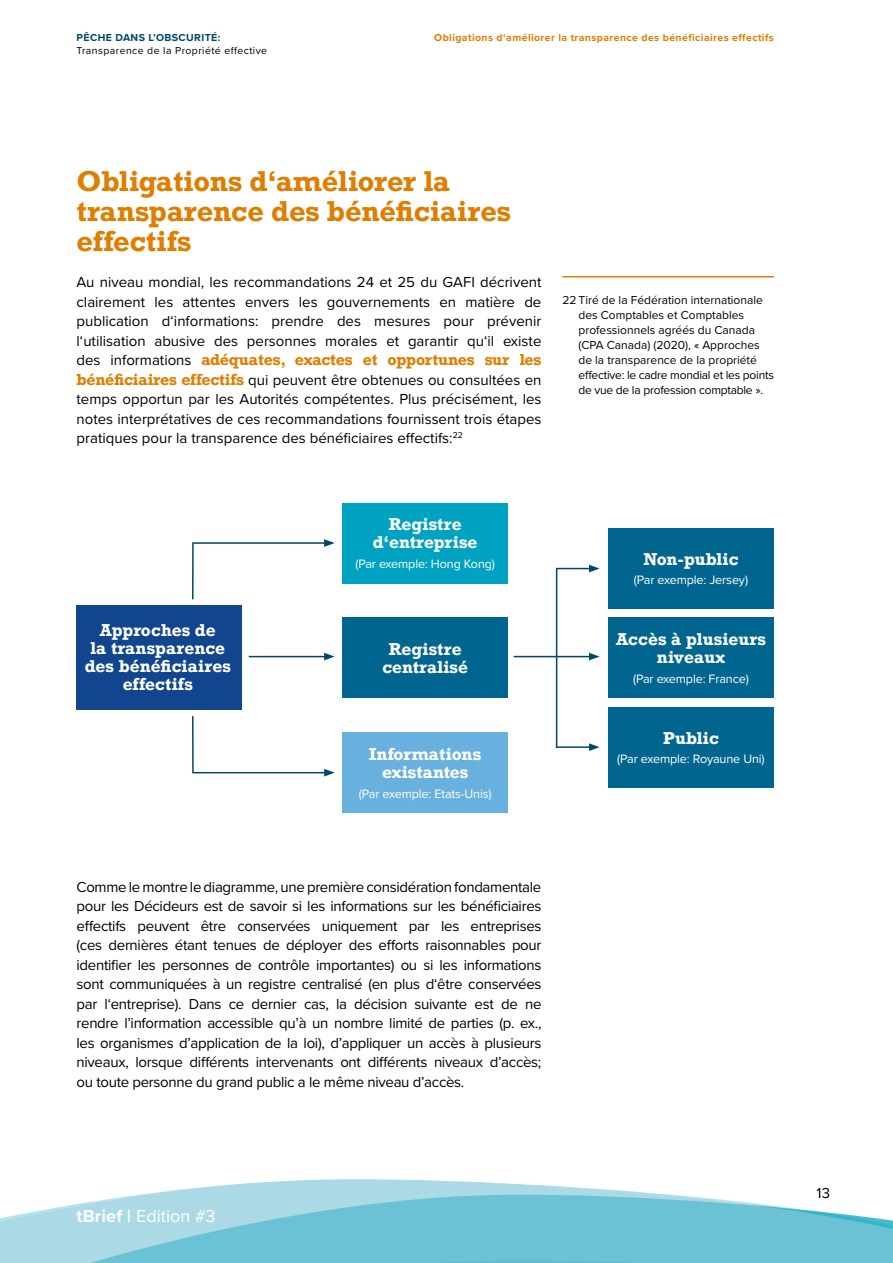
<style>
.page{position:relative;width:893px;height:1263px;background:#fff}
.page>*{position:absolute;margin:0;border:0;box-sizing:border-box;transform-origin:0 0}
.Fliesstext{font:700 27px/30px "Rockwell";color:#df7e00}
.Fliesstext-2{font:18px "Proxima Nova";color:#fff}
.Fliesstext-3{font:700 16.2px/18px "Rockwell";letter-spacing:.01em;color:#fff;text-align:center}
.Fliesstext-4{font:15px/19.5px "Proxima Nova";color:#000;text-align:justify}
.Fliesstext-5{font:12.6px "Proxima Nova";letter-spacing:-.01em;color:#fff}
.Footnote{font:12px/15px "Proxima Nova";color:#000}
.t1{font:700 10.5px "Proxima Nova";letter-spacing:.04em;color:#df7e00}
.t2{font:10.5px "Proxima Nova";letter-spacing:.04em;color:#000}
.t3{font:700 10.5px "Proxima Nova";letter-spacing:.04em;color:#004769}
.s1{font-family:"Rockwell";font-weight:700;color:#df7e00}
.s2{font-weight:700}
</style>
<div class="page">
<svg style="left:0;top:1179px;width:893px;height:84px;fill:#6ac2d4"></svg>
<div style="left:77px;top:605px;width:165px;height:105px;background:#11458e"></div>
<div style="left:342px;top:503px;width:166px;height:80px;background:#00a2c2"></div>
<div style="left:342px;top:617px;width:166px;height:81px;background:#00668f"></div>
<div style="left:342px;top:732px;width:166px;height:81px;background:#68b1de"></div>
<div style="left:608px;top:528px;width:166px;height:81px;background:#00668f"></div>
<div style="left:608px;top:617px;width:166px;height:81px;background:#00668f"></div>
<div style="left:608px;top:707px;width:166px;height:80px;background:#00668f"></div>
<hr style="left:249px;top:656px;width:77px;height:1px;background:#004769">
<svg style="left:324px;top:653px;width:11px;height:7px"></svg>
<svg style="left:192px;top:539px;width:143px;height:61px"></svg>
<svg style="left:192px;top:716px;width:143px;height:60px"></svg>
<hr style="left:514px;top:656px;width:77px;height:1px;background:#004769">
<svg style="left:555px;top:565px;width:45px;height:186px"></svg>
<hr style="left:562px;top:276px;width:212px;height:1px;background:#df7e00">
<p class="t3" style="left:77px;top:30px;width:145px">PÊCHE DANS L’OBSCURITÉ:</p>
<p class="t2" style="left:77px;top:43px;width:192px">Transparence de la Propriété effective</p>
<h1 class="t1" style="left:434px;top:30px;width:341px">Obligations d‘améliorer la transparence des bénéficiaires effectifs</h1>
<p class="Fliesstext" style="left:77px;top:165px;width:436px">Obligations d‘améliorer la transparence des bénéficiaires effectifs</p>
<p class="Fliesstext-4" style="left:77px;top:272px;width:466px">Au niveau mondial, les recommandations 24 et 25 du GAFI décrivent clairement les attentes envers les gouvernements en matière de publication d‘informations: prendre des mesures pour prévenir l‘utilisation abusive des personnes morales et garantir qu‘il existe des informations <span class="s1">adéquates, exactes et opportunes sur les bénéficiaires effectifs</span> qui peuvent être obtenues ou consultées en temps opportun par les Autorités compétentes. Plus précisément, les notes interprétatives de ces recommandations fournissent trois étapes pratiques pour la transparence des bénéficiaires effectifs:<sup>22</sup></p>
<p class="Footnote" style="left:578px;top:291px;width:197px;text-indent:-16px">22 Tiré de la Fédération internationale des Comptables et Comptables professionnels agréés du Canada (CPA Canada) (2020), « Approches de la transparence de la propriété effective: le cadre mondial et les points de vue de la profession comptable ».</p>
<p class="Fliesstext-3" style="left:85px;top:621px;width:148px">Approches de<br>la transparence des bénéficiaires effectifs</p>
<p class="Fliesstext-3" style="left:373px;top:515px;width:106px">Registre d‘entreprise</p>
<p class="Fliesstext-5" style="left:355px;top:554px;width:141px">(Par exemple: Hong Kong)</p>
<p class="Fliesstext-3" style="left:382px;top:640px;width:87px">Registre centralisé</p>
<p class="Fliesstext-3" style="left:369px;top:745px;width:114px">Informations existantes</p>
<p class="Fliesstext-5" style="left:359px;top:784px;width:134px">(Par exemple: Etats-Unis)</p>
<p class="Fliesstext-3" style="left:643px;top:550px;width:96px">Non-public</p>
<p class="Fliesstext-5" style="left:634px;top:571px;width:116px">(Par exemple: Jersey)</p>
<p class="Fliesstext-3" style="left:616px;top:630px;width:151px">Accès à plusieurs niveaux</p>
<p class="Fliesstext-5" style="left:633px;top:669px;width:117px">(Par exemple: France)</p>
<p class="Fliesstext-3" style="left:663px;top:728px;width:57px">Public</p>
<p class="Fliesstext-5" style="left:617px;top:749px;width:149px">(Par exemple: Royaune Uni)</p>
<p class="Fliesstext-4" style="left:77px;top:876px;width:466px">Comme le montre le diagramme, une première considération fondamentale pour les Décideurs est de savoir si les informations sur les bénéficiaires effectifs peuvent être conservées uniquement par les entreprises (ces dernières étant tenues de déployer des efforts raisonnables pour identifier les personnes de contrôle importantes) ou si les informations sont communiquées à un registre centralisé (en plus d‘être conservées par l‘entreprise). Dans ce dernier cas, la décision suivante est de ne rendre l’information accessible qu’à un nombre limité de parties (p. ex., les organismes d’application de la loi), d’appliquer un accès à plusieurs niveaux, lorsque différents intervenants ont différents niveaux d’accès; ou toute personne du grand public a le même niveau d’accès.</p>
<p class="Fliesstext-2" style="left:77px;top:1202px;width:141px"><span class="s2">tBrief |</span> Edition #3</p>
<p class="Fliesstext-4" style="left:816px;top:1183px;width:15px">13</p>
</div>
